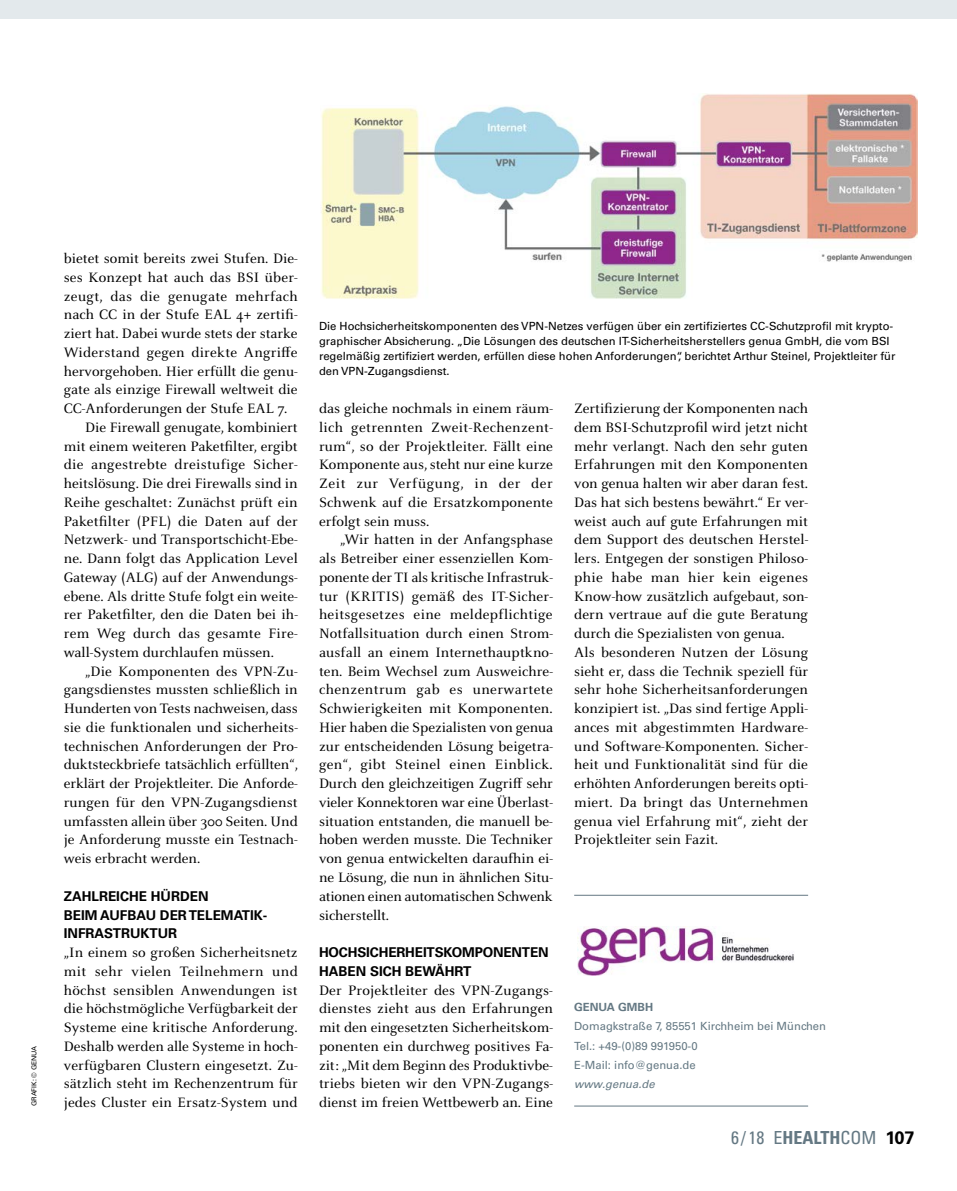
<style>
.page{position:relative;width:957px;height:1191px;background:#fff}
.page>*{position:absolute;margin:0;border:0;box-sizing:border-box;transform-origin:0 0}
.t1{font:condensed 18px "Univers LT Std";color:#647883}
.t2{font:15px/18.8px "Celeste OT";color:#000;text-align:justify}
.t3{font:15px "Celeste OT";letter-spacing:.02em;color:#000}
.t4{font:15px "Celeste OT";letter-spacing:.025em;color:#000}
.t5{font:700 13.5px/18.8px "Univers LT Std";color:#000}
.t6{font:11.25px/15px "Univers LT Std";color:#000}
.t7{font:11.25px/19.2px "Univers LT Std";color:#647883}
.t8{font:italic 11.25px "Univers LT Std";color:#647883}
.t9{font:700 11.25px "Univers LT Std";color:#647883}
.t10{font:6.75px "Univers LT Std";color:#000}
.s1{font-weight:700}
.s2{font-weight:700;font-stretch:normal;color:#000}
</style>
<div class="page">
<div style="left:0;top:0;width:957px;height:19px;background:#e3e9ec"></div>
<img style="left:321px;top:94px;width:596px;height:205px">
<hr style="left:574px;top:895px;width:234px;height:1px;background:#647883">
<img style="left:578px;top:926px;width:216px;height:49px">
<hr style="left:574px;top:1105px;width:234px;height:1px;background:#647883">
<p class="t10" style="left:30px;top:1106px;width:62px;rotate:-90deg">GRAFIK: © GENUA</p>
<p class="t2" style="left:64px;top:249px;width:235px">bietet somit bereits zwei Stufen. Die-</p>
<p class="t2" style="left:64px;top:268px;width:235px">ses Konzept hat auch das BSI über-</p>
<p class="t4" style="left:64px;top:287px;width:235px">zeugt, das die genugate mehrfach</p>
<p class="t2" style="left:64px;top:305px;width:235px">nach CC in der Stufe EAL 4+ zertifi-</p>
<p class="t2" style="left:64px;top:324px;width:235px">ziert hat. Dabei wurde stets der starke</p>
<p class="t2" style="left:64px;top:343px;width:235px">Widerstand gegen direkte Angriffe</p>
<p class="t2" style="left:64px;top:361px;width:235px">hervorgehoben. Hier erfüllt die genu-</p>
<p class="t2" style="left:64px;top:380px;width:235px">gate als einzige Firewall weltweit die</p>
<p class="t2" style="left:64px;top:399px;width:225px">CC-Anforderungen der Stufe EAL 7.</p>
<p class="t2" style="left:85px;top:418px;width:214px">Die Firewall genugate, kombiniert</p>
<p class="t2" style="left:64px;top:436px;width:235px">mit einem weiteren Paketfilter, ergibt</p>
<p class="t3" style="left:64px;top:456px;width:236px">die angestrebte dreistufige Sicher-</p>
<p class="t2" style="left:64px;top:474px;width:235px">heitslösung. Die drei Firewalls sind in</p>
<p class="t2" style="left:64px;top:493px;width:235px">Reihe geschaltet: Zunächst prüft ein</p>
<p class="t2" style="left:64px;top:511px;width:235px">Paketfilter (PFL) die Daten auf der</p>
<p class="t2" style="left:64px;top:530px;width:235px">Netzwerk- und Transportschicht-Ebe-</p>
<p class="t2" style="left:64px;top:549px;width:235px">ne. Dann folgt das Application Level</p>
<p class="t2" style="left:64px;top:568px;width:235px">Gateway (ALG) auf der Anwendungs-</p>
<p class="t2" style="left:64px;top:586px;width:235px">ebene. Als dritte Stufe folgt ein weite-</p>
<p class="t2" style="left:64px;top:605px;width:236px">rer Paketfilter, den die Daten bei ih-</p>
<p class="t3" style="left:64px;top:624px;width:235px">rem Weg durch das gesamte Fire-</p>
<p class="t2" style="left:64px;top:643px;width:212px">wall-System durchlaufen müssen.</p>
<p class="t2" style="left:85px;top:661px;width:214px">„Die Komponenten des VPN-Zu-</p>
<p class="t2" style="left:64px;top:680px;width:235px">gangsdienstes mussten schließlich in</p>
<p class="t2" style="left:64px;top:699px;width:236px">Hunderten von Tests nachweisen, dass</p>
<p class="t2" style="left:64px;top:718px;width:235px">sie die funktionalen und sicherheits-</p>
<p class="t2" style="left:64px;top:736px;width:235px">technischen Anforderungen der Pro-</p>
<p class="t2" style="left:64px;top:755px;width:236px">duktsteckbriefe tatsächlich erfüllten“,</p>
<p class="t2" style="left:64px;top:774px;width:235px">erklärt der Projektleiter. Die Anforde-</p>
<p class="t2" style="left:64px;top:793px;width:235px">rungen für den VPN-Zugangsdienst</p>
<p class="t2" style="left:64px;top:811px;width:235px">umfassten allein über 300 Seiten. Und</p>
<p class="t2" style="left:64px;top:830px;width:235px">je Anforderung musste ein Testnach-</p>
<p class="t2" style="left:64px;top:849px;width:138px">weis erbracht werden.</p>
<p class="t5" style="left:64px;top:886px;width:205px">ZAHLREICHE HÜRDEN<br>BEIM AUFBAU DER TELEMATIK-<br>INFRASTRUKTUR</p>
<p class="t2" style="left:64px;top:943px;width:236px">„In einem so großen Sicherheitsnetz mit sehr vielen Teilnehmern und höchst sensiblen Anwendungen ist die höchstmögliche Verfügbarkeit der Systeme eine kritische Anforderung.<br>Deshalb werden alle Systeme in hoch&shy;verfügbaren Clustern eingesetzt. Zu&shy;sätzlich steht im Rechenzentrum für jedes Cluster ein Ersatz-System und</p>
<p class="t6" style="left:319px;top:318px;width:578px">Die Hochsicherheitskomponenten des VPN-Netzes verfügen über ein zertifiziertes CC-Schutzprofil mit krypto&shy;graphischer Absicherung. „Die Lösungen des deutschen IT-Sicherheitsherstellers genua GmbH, die vom BSI regelmäßig zertifiziert werden, erfüllen diese hohen Anforderungen“, berichtet Arthur Steinel, Projektleiter für den VPN-Zugangsdienst.</p>
<p class="t2" style="left:319px;top:399px;width:236px">das gleiche nochmals in einem räum&shy;lich getrennten Zweit-Rechenzent&shy;rum“, so der Projektleiter. Fällt eine Komponente aus, steht nur eine kurze Zeit zur Verfügung, in der der Schwenk auf die Ersatzkomponente erfolgt sein muss.</p>
<p class="t2" style="left:319px;top:530px;width:236px;text-indent:21px">„Wir hatten in der Anfangsphase als Betreiber einer essenziellen Kom&shy;ponente der TI als kritische Infrastruk&shy;tur (KRITIS) gemäß des IT-Sicher&shy;heitsgesetzes eine meldepflichtige Notfallsituation durch einen Strom&shy;ausfall an einem Internethauptkno&shy;ten. Beim Wechsel zum Ausweichre&shy;chenzentrum gab es unerwartete Schwierigkeiten mit Komponenten.<br>Hier haben die Spezialisten von genua zur entscheidenden Lösung beigetra&shy;gen“, gibt Steinel einen Einblick.<br>Durch den gleichzeitigen Zugriff sehr vieler Konnektoren war eine Überlast&shy;situation entstanden, die manuell be&shy;hoben werden musste. Die Techniker von genua entwickelten daraufhin ei&shy;ne Lösung, die nun in ähnlichen Situ&shy;ationen einen automatischen Schwenk sicherstellt.</p>
<p class="t5" style="left:319px;top:943px;width:231px">HOCHSICHERHEITSKOMPONENTEN<br>HABEN SICH BEWÄHRT</p>
<p class="t2" style="left:319px;top:980px;width:236px">Der Projektleiter des VPN-Zugangs&shy;dienstes zieht aus den Erfahrungen mit den eingesetzten Sicherheitskom&shy;ponenten ein durchweg positives Fa&shy;zit: „Mit dem Beginn des Produktivbe&shy;triebs bieten wir den VPN-Zugangs&shy;dienst im freien Wettbewerb an. Eine</p>
<p class="t2" style="left:574px;top:399px;width:236px;text-align:left">Zertifizierung der Komponenten nach dem BSI-Schutzprofil wird jetzt nicht mehr verlangt. Nach den sehr guten Erfahrungen mit den Komponenten von genua halten wir aber daran fest.<br>Das hat sich bestens bewährt.“ Er ver&shy;weist auch auf gute Erfahrungen mit dem Support des deutschen Herstel&shy;lers. Entgegen der sonstigen Philoso&shy;phie habe man hier kein eigenes Know-how zusätzlich aufgebaut, son&shy;dern vertraue auf die gute Beratung durch die Spezialisten von genua.<br>Als besonderen Nutzen der Lösung sieht er, dass die Technik speziell für sehr hohe Sicherheitsanforderungen konzipiert ist. „Das sind fertige Appli&shy;ances mit abgestimmten Hardware&shy;und Software-Komponenten. Sicher&shy;heit und Funktionalität sind für die erhöhten Anforderungen bereits opti&shy;miert. Da bringt das Unternehmen genua viel Erfahrung mit“, zieht der Projektleiter sein Fazit.</p>
<p class="t9" style="left:574px;top:1000px;width:80px">GENUA GMBH</p>
<p class="t7" style="left:574px;top:1017px;width:253px">Domagkstraße 7, 85551 Kirchheim bei München<br>Tel.: +49-(0)89 991950-0<br>E-Mail: info@genua.de</p>
<p class="t8" style="left:574px;top:1077px;width:82px">www.genua.de</p>
<p class="t1" style="left:731px;top:1126px;width:185px">6 / 18 E<span class="s1">HEALTH</span>COM <span class="s2">107</span></p>
</div>
